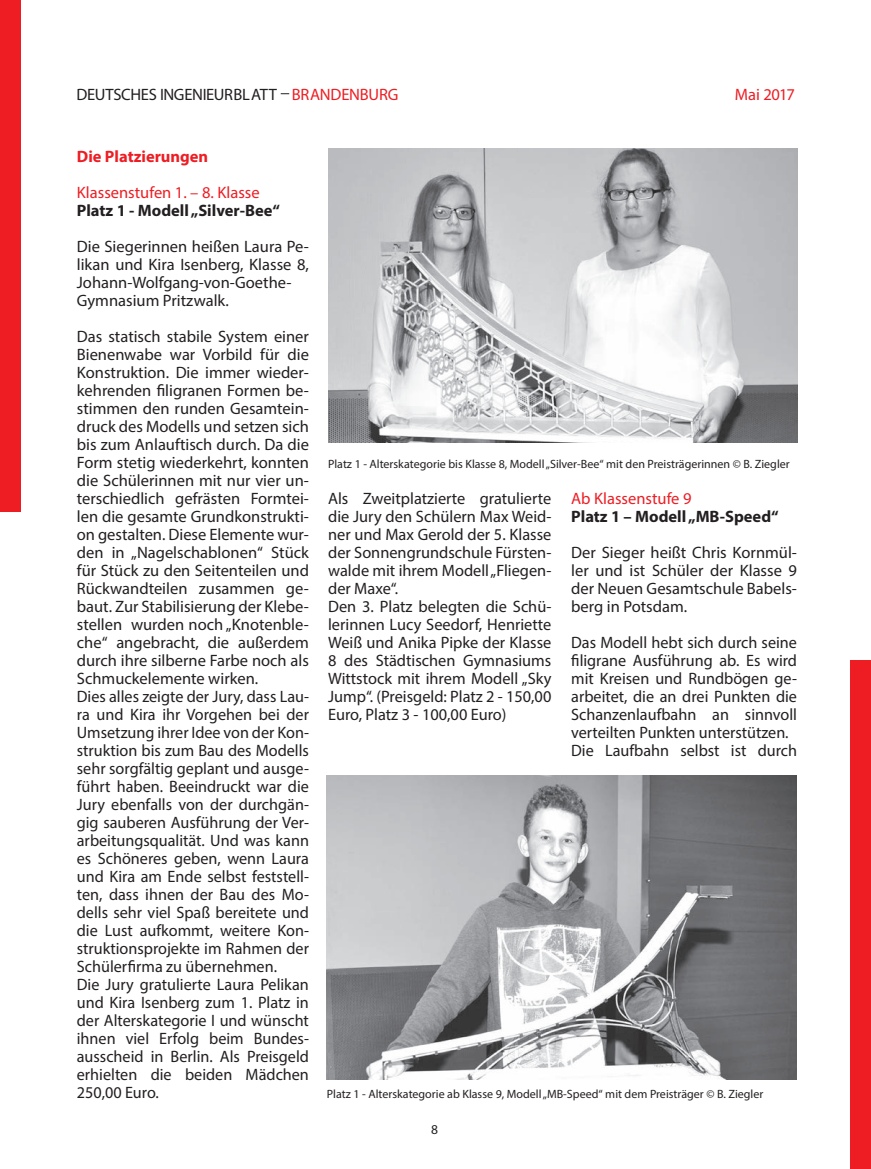
<style>
.page{position:relative;width:871px;height:1169px;background:#fff}
.page>*{position:absolute;margin:0;border:0;box-sizing:border-box;transform-origin:0 0}
.t1{font:16.5px/18px "Myriad Pro";color:#231f20}
.t2{font:700 16.5px "Myriad Pro";color:#231f20}
.t3{font:16.5px "Myriad Pro";color:#ee1d23}
.t4{font:700 16.5px "Myriad Pro";color:#ee1d23}
.t5{font:13.5px "Myriad Pro";color:#231f20}
.t6{font:12px "Myriad Pro";color:#231f20}
.s1{color:#ee1d23}
</style>
<div class="page">
<div style="left:0;top:0;width:21px;height:511px;background:#ee1d23"></div>
<div style="left:850px;top:660px;width:21px;height:509px;background:#ee1d23"></div>
<img style="left:328px;top:148px;width:469px;height:295px">
<img style="left:327px;top:776px;width:469px;height:303px">
<p class="t1" style="left:76px;top:85px;width:323px">DEUTSCHES INGENIEURBLATT <span class="s1">BRANDENBURG</span></p>
<p class="t3" style="left:735px;top:84px;width:61px">Mai 2017</p>
<p class="t4" style="left:77px;top:145px;width:133px">Die Platzierungen</p>
<p class="t3" style="left:77px;top:182px;width:184px">Klassenstufen 1. – 8. Klasse</p>
<p class="t2" style="left:77px;top:199px;width:205px">Platz 1 - Modell „Silver-Bee“</p>
<p class="t1" style="left:77px;top:237px;width:234px">Die Siegerinnen heißen Laura Pe&shy;likan und Kira Isenberg, Klasse 8,<br>Johann-Wolfgang-von-Goethe-<br>Gymnasium Pritzwalk.</p>
<p class="t1" style="left:77px;top:327px;width:234px">Das statisch stabile System einer<br>Bienenwabe war Vorbild für die<br>Konstruktion. Die immer wieder&shy;kehrenden filigranen Formen be&shy;stimmen den runden Gesamtein&shy;druck des Modells und setzen sich bis zum Anlauftisch durch. Da die<br>Form stetig wiederkehrt, konnten die Schülerinnen mit nur vier un&shy;terschiedlich gefrästen Formtei&shy;len die gesamte Grundkonstrukti&shy;on gestalten. Diese Elemente wur&shy;den in „Nagelschablonen“ Stück für Stück zu den Seitenteilen und<br>Rückwandteilen zusammen ge&shy;baut. Zur Stabilisierung der Klebe&shy;stellen wurden noch „Knotenble&shy;che“ angebracht, die außerdem durch ihre silberne Farbe noch als<br>Schmuckelemente wirken.<br>Dies alles zeigte der Jury, dass Lau&shy;ra und Kira ihr Vorgehen bei der<br>Umsetzung ihrer Idee von der Kon&shy;struktion bis zum Bau des Modells sehr sorgfältig geplant und ausge&shy;führt haben. Beeindruckt war die<br>Jury ebenfalls von der durchgän&shy;gig sauberen Ausführung der Ver&shy;arbeitungsqualität. Und was kann es Schöneres geben, wenn Laura und Kira am Ende selbst feststell&shy;ten, dass ihnen der Bau des Mo&shy;dells sehr viel Spaß bereitete und die Lust aufkommt, weitere Kon&shy;struktionsprojekte im Rahmen der<br>Schülerfirma zu übernehmen.<br>Die Jury gratulierte Laura Pelikan und Kira Isenberg zum 1. Platz in der Alterskategorie I und wünscht ihnen viel Erfolg beim Bundes&shy;ausscheid in Berlin. Als Preisgeld erhielten die beiden Mädchen<br>250,00 Euro.</p>
<p class="t6" style="left:328px;top:456px;width:463px">Platz 1 - Alterskategorie bis Klasse 8, Modell „Silver-Bee“ mit den Preisträgerinnen © B. Ziegler</p>
<p class="t1" style="left:328px;top:489px;width:225px">Als Zweitplatzierte gratulierte die Jury den Schülern Max Weid&shy;ner und Max Gerold der 5. Klasse der Sonnengrundschule Fürsten&shy;walde mit ihrem Modell „Fliegen&shy;der Maxe“.<br>Den 3. Platz belegten die Schü&shy;lerinnen Lucy Seedorf, Henriette<br>Weiß und Anika Pipke der Klasse<br>8 des Städtischen Gymnasiums<br>Wittstock mit ihrem Modell „Sky<br>Jump“. (Preisgeld: Platz 2 - 150,00<br>Euro, Platz 3 - 100,00 Euro)</p>
<p class="t3" style="left:571px;top:488px;width:122px">Ab Klassenstufe 9</p>
<p class="t2" style="left:571px;top:505px;width:209px">Platz 1 – Modell „MB-Speed“</p>
<p class="t1" style="left:571px;top:543px;width:227px;text-align:justify">Der Sieger heißt Chris Kornmül&shy;ler und ist Schüler der Klasse 9 der Neuen Gesamtschule Babels&shy;berg in Potsdam.</p>
<p class="t1" style="left:571px;top:633px;width:227px">Das Modell hebt sich durch seine filigrane Ausführung ab. Es wird mit Kreisen und Rundbögen ge&shy;arbeitet, die an drei Punkten die<br>Schanzenlaufbahn an sinnvoll verteilten Punkten unterstützen.<br>Die Laufbahn selbst ist durch</p>
<p class="t6" style="left:327px;top:1086px;width:438px">Platz 1 - Alterskategorie ab Klasse 9, Modell „MB-Speed“ mit dem Preisträger © B. Ziegler</p>
<p class="t5" style="left:431px;top:1121px;width:8px">8</p>
</div>
